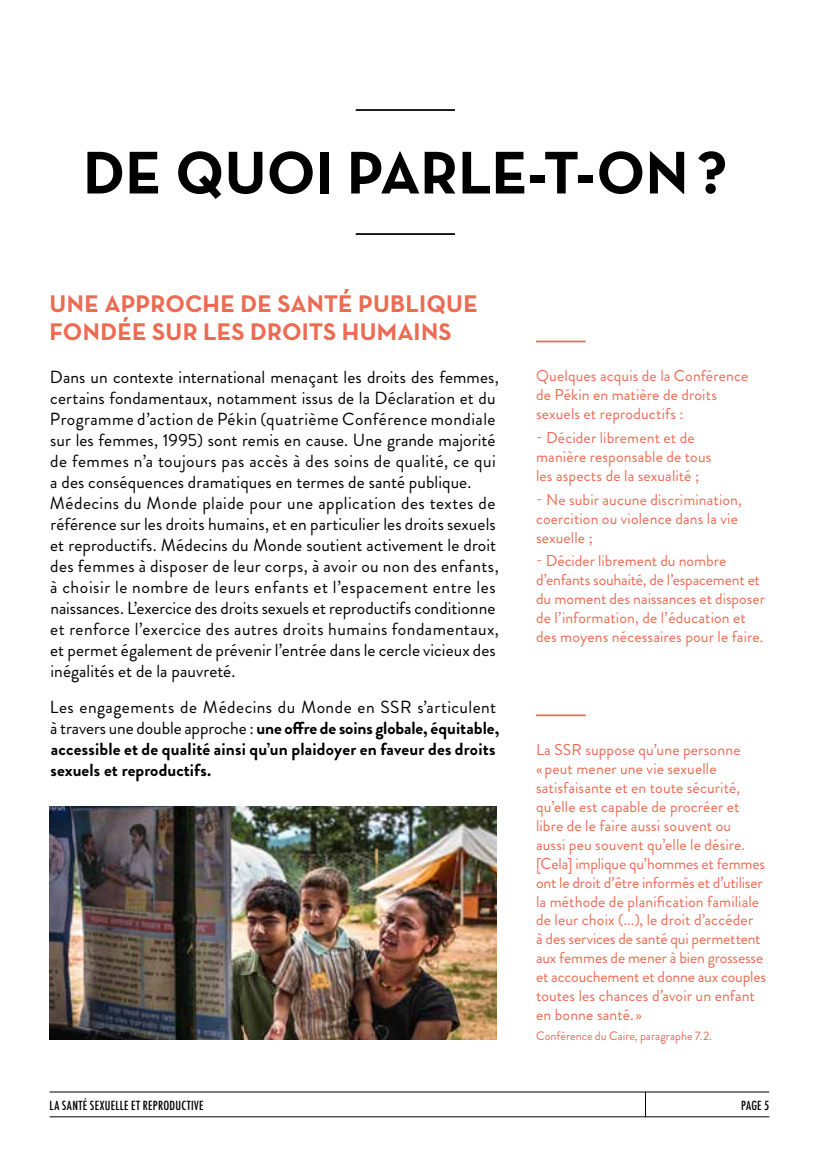
<style>
.page{position:relative;width:819px;height:1166px;background:#fff}
.page>*{position:absolute;margin:0;border:0;box-sizing:border-box;transform-origin:0 0}
.t1{font:700 61.25px "Neutra Text";color:#000}
.t2{font:700 24.5px/28px "Neutra Text";letter-spacing:.01em;color:#ed6a53}
.t3{font:17.5px/21px "Brandon Grotesque";letter-spacing:.01em;color:#000}
.t4{font:700 17.5px/21px "Brandon Grotesque";letter-spacing:.005em;color:#000}
.t5{font:15.75px/18.9px "Brandon Grotesque";letter-spacing:.005em;color:#ed6a53}
.t6{font:500 condensed 12.25px "Futura";letter-spacing:.03em;color:#000}
.t7{font:12.25px "Brandon Grotesque";color:#ed6a53}
.s1{font-weight:400}
</style>
<div class="page">
<hr style="left:50px;top:1116px;width:719px;height:1px;background:#000">
<hr style="left:50px;top:1091px;width:719px;height:1px;background:#000">
<svg style="left:645px;top:1092px;width:1px;height:25px"></svg>
<hr style="left:536px;top:341px;width:49px;height:1px;background:#ed6a53">
<hr style="left:536px;top:714px;width:49px;height:2px;background:#ed6a53">
<hr style="left:356px;top:109px;width:99px;height:2px;background:#000">
<hr style="left:356px;top:233px;width:99px;height:2px;background:#000">
<img style="left:50px;top:806px;width:446px;height:233px">
<h1 class="t1" style="left:83px;top:134px;width:646px">DE QUOI PARLE-T-ON?</h1>
<h2 class="t2" style="left:50px;top:289px;width:430px">UNE APPROCHE DE SANTÉ PUBLIQUE<br>FONDÉE SUR LES DROITS HUMAINS</h2>
<p class="t3" style="left:50px;top:367px;width:450px">Dans un contexte international menaçant les droits des femmes, certains fondamentaux, notamment issus de la Déclaration et du Programme d’action de Pékin (quatrième Conférence mondiale sur les femmes, 1995) sont remis en cause. Une grande majorité de femmes n’a toujours pas accès à des soins de qualité, ce qui a des conséquences dramatiques en termes de santé publique.<br>Médecins du Monde plaide pour une application des textes de référence sur les droits humains, et en particulier les droits sexuels et reproductifs. Médecins du Monde soutient activement le droit des femmes à disposer de leur corps, à avoir ou non des enfants, à choisir le nombre de leurs enfants et l’espacement entre les naissances. L’exercice des droits sexuels et reproductifs conditionne et renforce l’exercice des autres droits humains fondamentaux, et permet également de prévenir l’entrée dans le cercle vicieux des inégalités et de la pauvreté.</p>
<p class="t4" style="left:50px;top:697px;width:451px"><span class="s1">Les engagements de Médecins du Monde en SSR s’articulent à travers une double approche :</span> une offre de soins globale, équitable, accessible et de qualité ainsi qu’un plaidoyer en faveur des droits sexuels et reproductifs.</p>
<p class="t5" style="left:536px;top:367px;width:214px">Quelques acquis de la Conférence de Pékin en matière de droits sexuels et reproductifs :</p>
<p class="t5" style="left:536px;top:428px;width:177px">- Décider librement et de manière responsable de tous les aspects de la sexualité ;</p>
<p class="t5" style="left:536px;top:490px;width:207px">- Ne subir aucune discrimination, coercition ou violence dans la vie sexuelle ;</p>
<p class="t5" style="left:536px;top:552px;width:230px">- Décider librement du nombre d’enfants souhaité, de l’espacement et du moment des naissances et disposer de l’information, de l’éducation et des moyens nécessaires pour le faire.</p>
<p class="t5" style="left:536px;top:740px;width:231px">La SSR suppose qu’une personne<br>« peut mener une vie sexuelle satisfaisante et en toute sécurité, qu’elle est capable de procréer et libre de le faire aussi souvent ou<br>aussi peu souvent qu’elle le désire. [Cela] implique qu’hommes et femmes ont le droit d’être informés et d’utiliser la méthode de planification familiale de leur choix (...), le droit d’accéder<br>à des services de santé qui permettent aux femmes de mener à bien grossesse et accouchement et donne aux couples toutes les chances d’avoir un enfant en bonne santé. »</p>
<p class="t7" style="left:536px;top:1027px;width:177px">Conférence du Caire, paragraphe 7.2.</p>
<p class="t6" style="left:50px;top:1097px;width:155px">LA SANTÉ SEXUELLE ET REPRODUCTIVE</p>
<p class="t6" style="left:741px;top:1097px;width:30px">PAGE 5</p>
</div>
